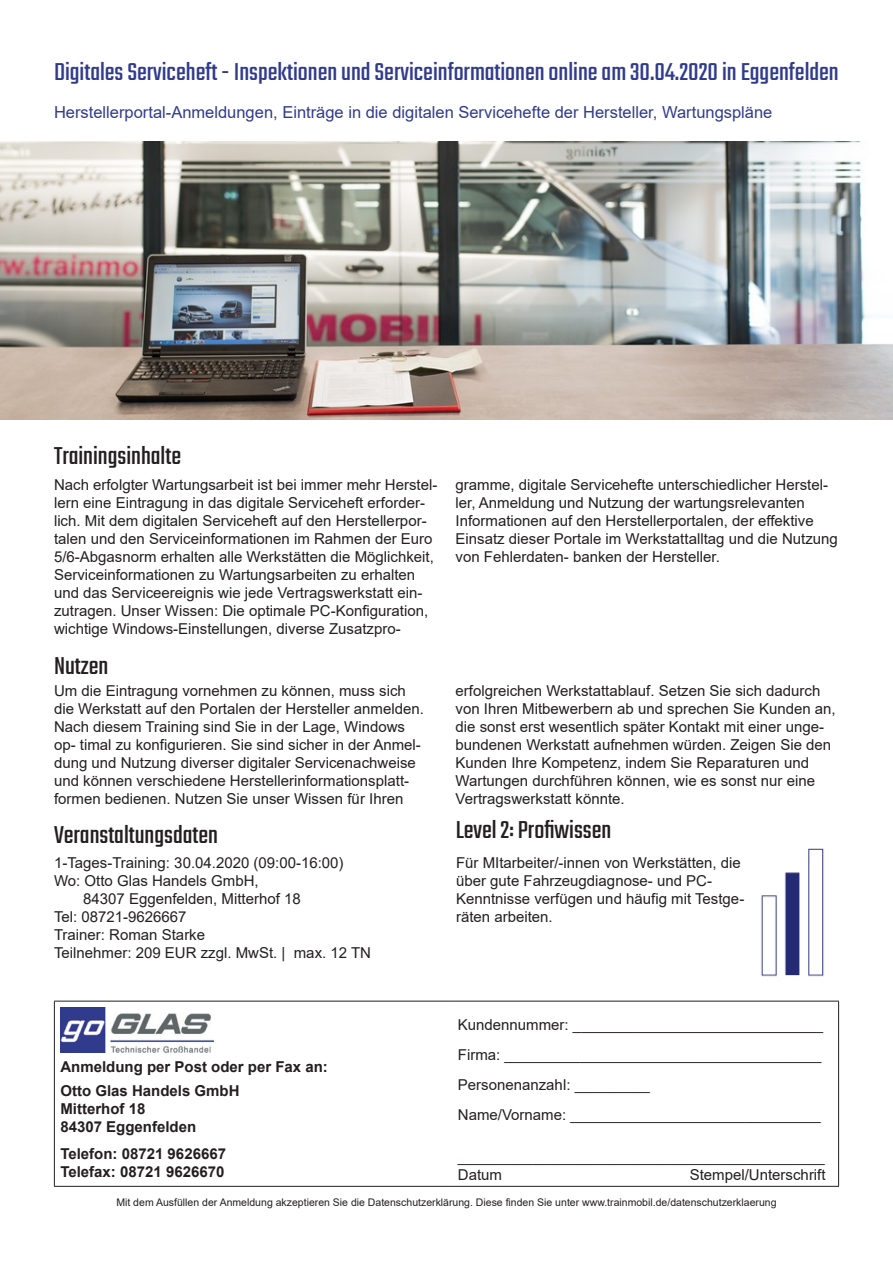
<style>
.page{position:relative;width:893px;height:1263px;background:#fff}
.page>*{position:absolute;margin:0;border:0;box-sizing:border-box;transform-origin:0 0}
.t1{font:27px "Teko";color:#313b8d}
.t2{font:27px "Teko";color:#231f20}
.t3{font:16.5px "Arial";color:#313b8d}
.t4{font:15px/18px "Arial";color:#231f20}
.t5{font:700 15px/18px "Arial";color:#231f20}
.t6{font:10.5px "Arial";color:#231f20}
</style>
<div class="page">
<hr style="left:54px;top:1001px;width:398px;height:1px;background:#231f20">
<hr style="left:54px;top:1001px;width:1px;height:185px;background:#231f20">
<hr style="left:452px;top:1001px;width:387px;height:1px;background:#231f20">
<hr style="left:838px;top:1001px;width:1px;height:185px;background:#231f20">
<hr style="left:54px;top:1186px;width:398px;height:1px;background:#231f20">
<hr style="left:452px;top:1186px;width:387px;height:1px;background:#231f20">
<img style="left:61px;top:1007px;width:152px;height:45px">
<img style="left:0;top:142px;width:893px;height:277px">
<img style="left:761px;top:848px;width:63px;height:129px">
<h1 class="t1" style="left:54px;top:56px;width:786px">Digitales Serviceheft - Inspektionen und Serviceinformationen online am 30.04.2020 in Eggenfelden</h1>
<p class="t3" style="left:54px;top:100px;width:720px">Herstellerportal-Anmeldungen, Einträge in die digitalen Servicehefte der Hersteller, Wartungspläne</p>
<h1 class="t2" style="left:54px;top:440px;width:129px">Trainingsinhalte</h1>
<p class="t4" style="left:54px;top:476px;width:385px">Nach erfolgter Wartungsarbeit ist bei immer mehr Herstel&shy;lern eine Eintragung in das digitale Serviceheft erforder&shy;lich. Mit dem digitalen Serviceheft auf den Herstellerpor&shy;talen und den Serviceinformationen im Rahmen der Euro 5/6-Abgasnorm erhalten alle Werkstätten die Möglichkeit, Serviceinformationen zu Wartungsarbeiten zu erhalten und das Serviceereignis wie jede Vertragswerkstatt ein&shy;zutragen. Unser Wissen: Die optimale PC-Konfiguration, wichtige Windows-Einstellungen, diverse Zusatzpro-</p>
<p class="t4" style="left:455px;top:476px;width:384px">gramme, digitale Servicehefte unterschiedlicher Herstel&shy;ler, Anmeldung und Nutzung der wartungsrelevanten Informationen auf den Herstellerportalen, der effektive Einsatz dieser Portale im Werkstattalltag und die Nutzung von Fehlerdaten- banken der Hersteller.</p>
<h1 class="t2" style="left:54px;top:651px;width:56px">Nutzen</h1>
<p class="t4" style="left:54px;top:682px;width:371px">Um die Eintragung vornehmen zu können, muss sich die Werkstatt auf den Portalen der Hersteller anmelden.<br>Nach diesem Training sind Sie in der Lage, Windows op- timal zu konfigurieren. Sie sind sicher in der Anmel&shy;dung und Nutzung diverser digitaler Servicenachweise und können verschiedene Herstellerinformationsplatt&shy;formen bedienen. Nutzen Sie unser Wissen für Ihren</p>
<p class="t4" style="left:455px;top:682px;width:382px">erfolgreichen Werkstattablauf. Setzen Sie sich dadurch von Ihren Mitbewerbern ab und sprechen Sie Kunden an, die sonst erst wesentlich später Kontakt mit einer unge&shy;bundenen Werkstatt aufnehmen würden. Zeigen Sie den Kunden Ihre Kompetenz, indem Sie Reparaturen und Wartungen durchführen können, wie es sonst nur eine Vertragswerkstatt könnte.</p>
<h1 class="t2" style="left:54px;top:820px;width:165px">Veranstaltungsdaten</h1>
<p class="t4" style="left:54px;top:854px;width:291px">1-Tages-Training: 30.04.2020 (09:00-16:00)</p>
<p class="t4" style="left:54px;top:872px;width:206px">Wo: Otto Glas Handels GmbH,</p>
<p class="t4" style="left:83px;top:890px;width:219px">84307 Eggenfelden, Mitterhof 18</p>
<p class="t4" style="left:54px;top:908px;width:134px">Tel: 08721-9626667</p>
<p class="t4" style="left:54px;top:926px;width:153px">Trainer: Roman Starke</p>
<p class="t4" style="left:54px;top:944px;width:319px">Teilnehmer: 209 EUR zzgl. MwSt. | max. 12 TN</p>
<h1 class="t2" style="left:456px;top:814px;width:157px">Level 2: Profiwissen</h1>
<p class="t4" style="left:456px;top:853px;width:290px">Für MItarbeiter/-innen von Werkstätten, die über gute Fahrzeugdiagnose- und PC-Kenntnisse verfügen und häufig mit Testge&shy;räten arbeiten.</p>
<p class="t4" style="left:458px;top:1010px;width:367px;line-height:30px">Kundennummer: ______________________________ Firma: ______________________________________ Personenanzahl: _________<br>Name/Vorname: ______________________________</p>
<p class="t5" style="left:60px;top:1055px;width:269px;line-height:24px">Anmeldung per Post oder per Fax an:<br>Otto Glas Handels GmbH</p>
<p class="t5" style="left:60px;top:1100px;width:137px">Mitterhof 18<br>84307 Eggenfelden</p>
<p class="t5" style="left:60px;top:1145px;width:167px">Telefon: 08721 9626667<br>Telefax: 08721 9626670</p>
<p class="t4" style="left:458px;top:1148px;width:368px">____________________________________________<br>Datum</p>
<p class="t4" style="left:690px;top:1166px;width:137px">Stempel/Unterschrift</p>
<p class="t6" style="left:116px;top:1195px;width:662px">Mit dem Ausfüllen der Anmeldung akzeptieren Sie die Datenschutzerklärung. Diese finden Sie unter www.trainmobil.de/datenschutzerklaerung</p>
</div>
